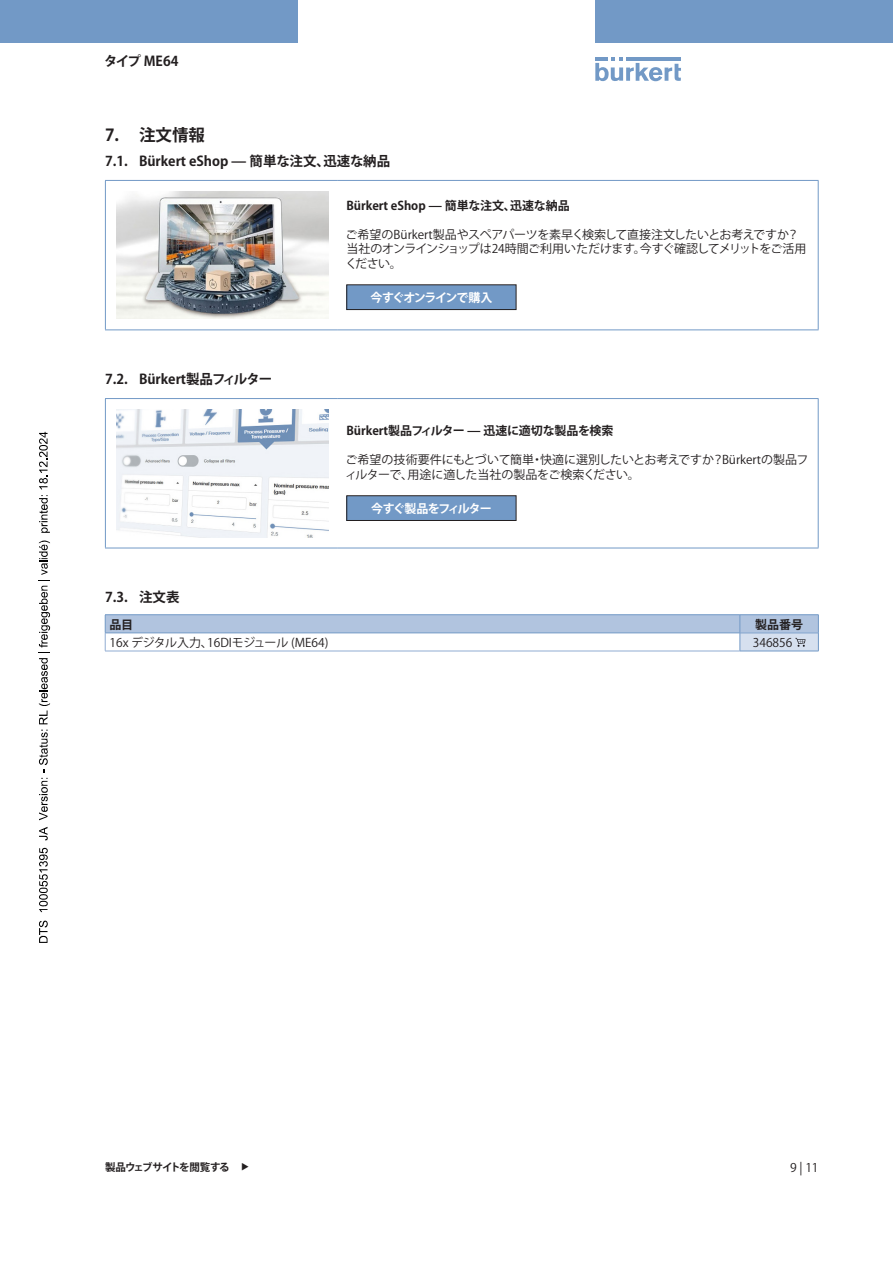
<style>
.page{position:relative;width:893px;height:1263px;background:#fff}
.page>*{position:absolute;margin:0;border:0;box-sizing:border-box;transform-origin:0 0}
.t1{font:700 16.5px "Koz Go Pro";color:#231f20}
.t2{font:700 13.5px "Koz Go Pro";color:#231f20}
.Bodytext___8pt{font:12px/14.4px "Koz Go Pro";color:#231f20}
.Bodytext___8pt-2{font:12px/14.4px "Koz Go Pro";letter-spacing:-.02em;color:#231f20}
.Bodytext___8pt___bol{font:700 12px "Koz Go Pro";color:#231f20}
.Bodytext___8pt___bol-2{font:700 12px "Koz Go Pro";letter-spacing:-.085em;color:#fff}
.Bodytext___8pt___cen{font:12px "Koz Go Pro";color:#231f20}
.t3{font:700 10.5px "Koz Go Pro";letter-spacing:-.075em;color:#231f20}
</style>
<div class="page">
<svg style="left:595px;top:57px;width:86px;height:24px"></svg>
<hr style="left:626px;top:57px;width:55px;height:4px;background:#7299c6">
<div style="left:0;top:0;width:298px;height:42px;background:#7299c6"></div>
<div style="left:595px;top:0;width:298px;height:42px;background:#7299c6"></div>
<hr style="left:338px;top:180px;width:481px;height:1px;background:#7299c6">
<hr style="left:818px;top:181px;width:1px;height:148px;background:#7299c6">
<hr style="left:338px;top:329px;width:481px;height:1px;background:#7299c6">
<hr style="left:105px;top:180px;width:233px;height:1px;background:#7299c6">
<hr style="left:105px;top:181px;width:1px;height:148px;background:#7299c6">
<hr style="left:105px;top:329px;width:233px;height:1px;background:#7299c6">
<img style="left:116px;top:191px;width:213px;height:128px">
<div style="left:347px;top:285px;width:169px;height:25px;background:#7299c6"></div>
<div style="left:346px;top:284px;width:170px;height:26px;border:1px solid #231f20"></div>
<hr style="left:338px;top:398px;width:481px;height:1px;background:#7299c6">
<hr style="left:818px;top:399px;width:1px;height:149px;background:#7299c6">
<hr style="left:338px;top:548px;width:481px;height:1px;background:#7299c6">
<hr style="left:105px;top:398px;width:233px;height:1px;background:#7299c6">
<hr style="left:105px;top:399px;width:1px;height:149px;background:#7299c6">
<hr style="left:105px;top:548px;width:233px;height:1px;background:#7299c6">
<img style="left:116px;top:409px;width:213px;height:128px">
<div style="left:347px;top:496px;width:169px;height:24px;background:#7299c6"></div>
<div style="left:346px;top:495px;width:170px;height:26px;border:1px solid #231f20"></div>
<hr style="left:740px;top:651px;width:79px;height:1px;background:#7299c6">
<hr style="left:105px;top:614px;width:635px;height:1px;background:#7299c6">
<hr style="left:740px;top:614px;width:79px;height:1px;background:#7299c6">
<hr style="left:105px;top:651px;width:635px;height:1px;background:#91acd2">
<svg style="left:105px;top:615px;width:714px;height:36px"></svg>
<svg style="left:39px;top:920px;width:9px;height:23px"></svg>
<svg style="left:39px;top:848px;width:9px;height:64px"></svg>
<svg style="left:39px;top:827px;width:9px;height:13px"></svg>
<svg style="left:39px;top:540px;width:11px;height:280px"></svg>
<svg style="left:39px;top:495px;width:11px;height:38px"></svg>
<svg style="left:39px;top:432px;width:9px;height:57px"></svg>
<p class="t2" style="left:104px;top:52px;width:76px">タイプ ME64</p>
<p class="t1" style="left:105px;top:124px;width:102px">7. 注文情報</p>
<p class="t2" style="left:105px;top:152px;width:287px">7.1. Bürkert eShop — 簡単な注文、迅速な納品</p>
<p class="Bodytext___8pt___bol" style="left:346px;top:198px;width:225px">Bürkert eShop — 簡単な注文、迅速な納品</p>
<p class="Bodytext___8pt-2" style="left:345px;top:228px;width:462px">ご希望のBürkert製品やスペアパーツを素早く検索して直接注文したいとお考えですか？当社のオンラインショップは24時間ご利用いただけます。今すぐ確認してメリットをご活用ください。</p>
<p class="Bodytext___8pt___bol-2" style="left:370px;top:290px;width:123px">今すぐオンラインで購入</p>
<p class="t2" style="left:105px;top:370px;width:169px">7.2. Bürkert製品フィルター</p>
<p class="Bodytext___8pt___bol" style="left:346px;top:423px;width:269px">Bürkert製品フィルター — 迅速に適切な製品を検索</p>
<p class="Bodytext___8pt" style="left:345px;top:453px;width:465px">ご希望の技術要件にもとづいて簡単・快適に選別したいとお考えですか？Bürkertの製品フィルターで、用途に適した当社の製品をご検索ください。</p>
<p class="Bodytext___8pt___bol-2" style="left:371px;top:501px;width:122px">今すぐ製品をフィルター</p>
<p class="t2" style="left:105px;top:588px;width:76px">7.3. 注文表</p>
<p class="Bodytext___8pt___bol" style="left:109px;top:616px;width:25px">品目</p>
<p class="Bodytext___8pt___bol" style="left:755px;top:616px;width:49px">製品番号</p>
<p class="Bodytext___8pt" style="left:109px;top:635px;width:221px">16x デジタル入力、16DIモジュール (ME64)</p>
<p class="Bodytext___8pt___cen" style="left:753px;top:634px;width:41px">346856</p>
<p class="t3" style="left:105px;top:1161px;width:126px">製品ウェブサイトを閲覧する</p>
<p class="Bodytext___8pt" style="left:790px;top:1160px;width:30px">9 | 11</p>
</div>
